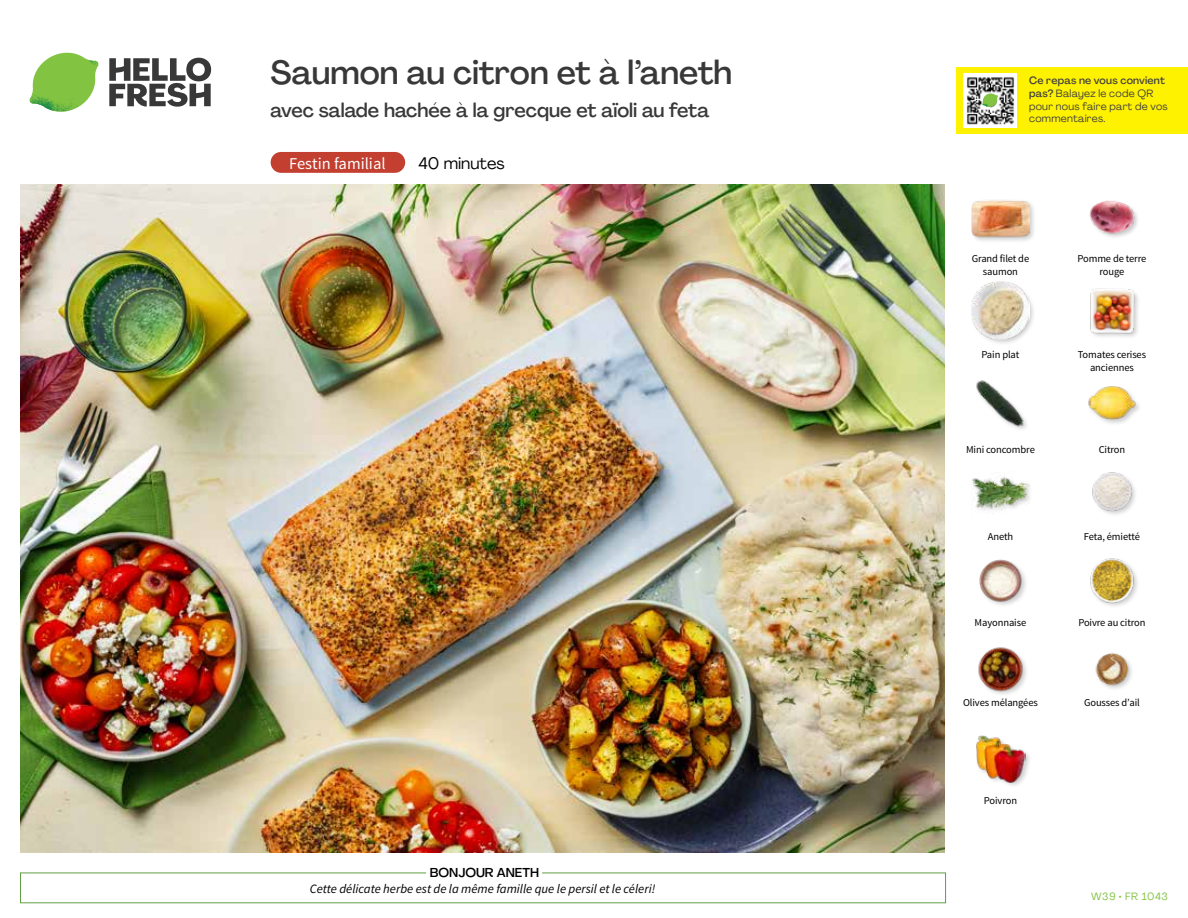
<style>
.page{position:relative;width:1188px;height:918px;background:#fff}
.page>*{position:absolute;margin:0;border:0;box-sizing:border-box;transform-origin:0 0}
.t1{font:500 33px "Agrandir";letter-spacing:-.005em;color:#383839}
.t2{font:500 19.5px "Agrandir";color:#383839}
.t3{font:16.5px "Source Sans Pro";color:#fff}
.t4{font:16.5px "Agrandir";color:#000}
.t5{font:italic 12.75px "Source Sans Pro";color:#000}
.t6{font:500 12.75px "Agrandir";color:#000}
.t7{font:10.5px/13.5px "Source Sans Pro";letter-spacing:-.01em;color:#000;text-align:center}
.t8{font:10.5px/12.8px "Agrandir";letter-spacing:.02em;color:#414042}
.t9{font:10.5px "Agrandir";letter-spacing:.05em;color:#82c341}
.s1{font-weight:500}
</style>
<div class="page">
<svg style="left:109px;top:57px;width:102px;height:50px"></svg>
<svg style="left:34px;top:53px;width:62px;height:40px"></svg>
<img style="left:67px;top:53px;width:32px;height:26px">
<img style="left:33px;top:75px;width:59px;height:11px">
<img style="left:29px;top:79px;width:61px;height:33px">
<img style="left:65px;top:86px;width:27px;height:25px">
<div style="left:20px;top:873px;width:926px;height:30px;border:1px solid #609f43"></div>
<div style="left:426px;top:865px;width:116px;height:15px;background:#fff"></div>
<img style="left:21px;top:184px;width:924px;height:668px">
<div style="left:271px;top:152px;width:134px;height:21px;background:#c33f30;border-radius:10px"></div>
<div style="left:975px;top:735px;width:57px;height:54px;background:#000;opacity:.2"></div>
<img style="left:975px;top:735px;width:51px;height:48px">
<img style="left:1095px;top:652px;width:37px;height:37px">
<img style="left:978px;top:647px;width:49px;height:48px">
<img style="left:1090px;top:558px;width:48px;height:48px">
<img style="left:979px;top:559px;width:47px;height:46px">
<img style="left:1092px;top:472px;width:43px;height:43px">
<img style="left:972px;top:476px;width:57px;height:35px">
<img style="left:1088px;top:386px;width:51px;height:38px">
<img style="left:976px;top:380px;width:51px;height:49px">
<img style="left:1090px;top:288px;width:48px;height:49px">
<div style="left:970px;top:280px;width:66px;height:66px;background:#000;opacity:.2"></div>
<img style="left:972px;top:282px;width:57px;height:57px">
<img style="left:1089px;top:200px;width:49px;height:37px">
<div style="left:971px;top:199px;width:65px;height:45px;background:#000;opacity:.2"></div>
<img style="left:972px;top:199px;width:57px;height:45px">
<div style="left:956px;top:67px;width:232px;height:67px;background:#fff200"></div>
<img style="left:964px;top:74px;width:52px;height:54px">
<svg style="left:982px;top:93px;width:16px;height:14px"></svg>
<h1 class="t1" style="left:271px;top:52px;width:463px">Saumon au citron et à l’aneth</h1>
<h2 class="t2" style="left:271px;top:98px;width:441px">avec salade hachée à la grecque et aïoli au feta</h2>
<h3 class="t4" style="left:418px;top:153px;width:88px">40 minutes</h3>
<h3 class="t3" style="left:289px;top:153px;width:98px">Festin familial</h3>
<p class="t6" style="left:430px;top:864px;width:111px">BONJOUR ANETH</p>
<p class="t5" style="left:310px;top:881px;width:347px">Cette délicate herbe est de la même famille que le persil et le céleri!</p>
<p class="t8" style="left:1029px;top:74px;width:140px"><span class="s1">Ce repas ne vous convient pas?</span> Balayez le code QR pour nous faire part de vos commentaires.</p>
<p class="t7" style="left:972px;top:252px;width:59px">Grand filet de saumon</p>
<p class="t7" style="left:1077px;top:252px;width:70px">Pomme de terre rouge</p>
<p class="t7" style="left:981px;top:347px;width:39px">Pain plat</p>
<p class="t7" style="left:1078px;top:348px;width:70px">Tomates cerises anciennes</p>
<p class="t7" style="left:966px;top:442px;width:70px">Mini concombre</p>
<p class="t7" style="left:1099px;top:442px;width:28px">Citron</p>
<p class="t7" style="left:988px;top:530px;width:27px">Aneth</p>
<p class="t7" style="left:1084px;top:530px;width:58px">Feta, émietté</p>
<p class="t7" style="left:975px;top:616px;width:53px">Mayonnaise</p>
<p class="t7" style="left:1078px;top:616px;width:69px">Poivre au citron</p>
<p class="t7" style="left:963px;top:696px;width:76px">Olives mélangées</p>
<p class="t7" style="left:1084px;top:696px;width:57px">Gousses d’ail</p>
<p class="t7" style="left:984px;top:794px;width:35px">Poivron</p>
<p class="t9" style="left:1091px;top:890px;width:78px">W39 • FR 1043</p>
</div>
